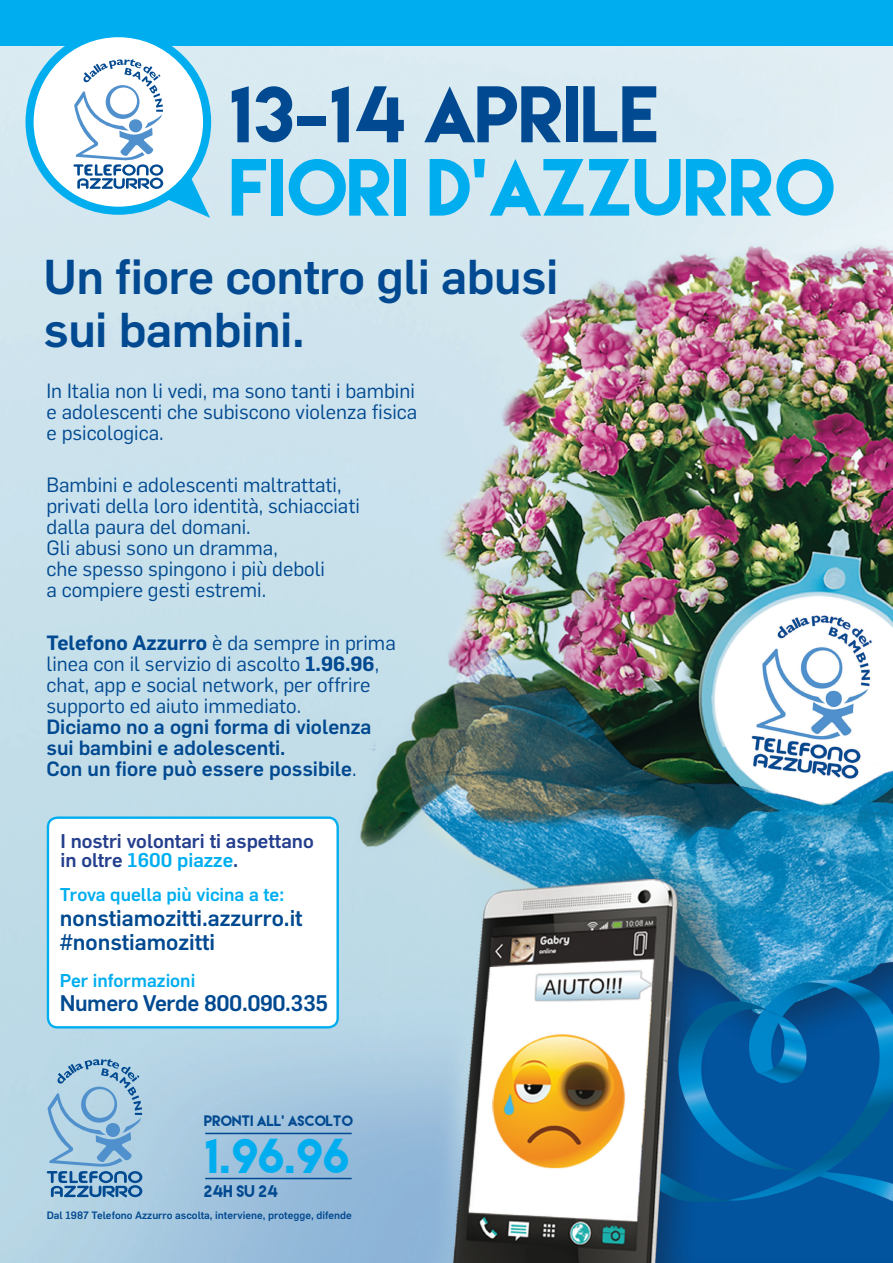
<style>
.page{position:relative;width:893px;height:1263px;background:#fff}
.page>*{position:absolute;margin:0;border:0;box-sizing:border-box;transform-origin:0 0}
.t1{font:72px "Lemon Milk";color:#00aeef}
.t2{font:71.1px "Lemon Milk";color:#014990}
.t3{font:500 48px "Flama";letter-spacing:-.01em;color:#014990}
.t4{font:43.5px "Lemon Milk";color:#00aeef}
.t5{font:500 22.2px "Flama";color:#014990}
.t6{font:500 22.2px "Flama";letter-spacing:-.02em;color:#014990}
.t7{font:20.25px "Flama";color:#014990}
.t8{font:500 20.25px "Flama";color:#014990}
.t9{font:500 19.5px "Flama";color:#253f8e}
.t10{font:500 19.5px "Flama";color:#00aeef}
.t11{font:500 18.15px "Flama";color:#00aeef}
.t12{font:15px "Lemon Milk";color:#014990}
.t13{font:13.5px "Lemon Milk";color:#014990}
.t14{font:500 10.5px "Flama";color:#014990}
.s1{font-weight:600}
.s2{font-weight:400}
.s3{color:#253f8e}
</style>
<div class="page">
<img style="left:0;top:45px;width:893px;height:1218px">
<div style="left:0;top:0;width:893px;height:45px;background:#00aeef"></div>
<div style="left:30px;top:33px;width:177px;height:178px;background:#fff;border-radius:50%"></div>
<div style="left:26px;top:29px;width:185px;height:186px;border:8px solid #00aeef;border-radius:50%"></div>
<svg style="left:73px;top:59px;width:137px;height:159px"></svg>
<svg style="left:46px;top:1059px;width:96px;height:139px;background:#91b9d6"></svg>
<hr style="left:205px;top:1133px;width:147px;height:1px;background:#014990">
<hr style="left:205px;top:1178px;width:147px;height:1px;background:#014990">
<div style="left:48px;top:818px;width:290px;height:209px;background:#fff;border-radius:9px"></div>
<div style="left:47px;top:816px;width:292px;height:212px;border:2px solid #00aeef;border-radius:9px"></div>
<p class="t2" style="left:232px;top:78px;width:431px">13-14 APRILE</p>
<p class="t1" style="left:232px;top:150px;width:607px">FIORI D'AZZURRO</p>
<p class="t3" style="left:44px;top:243px;width:516px">Un fiore contro gli abusi</p>
<p class="t3" style="left:44px;top:295px;width:263px">sui bambini.</p>
<p class="t7" style="left:46px;top:377px;width:370px">In Italia non li vedi, ma sono tanti i bambini</p>
<p class="t7" style="left:46px;top:398px;width:372px">e adolescenti che subiscono violenza fisica</p>
<p class="t7" style="left:46px;top:419px;width:119px">e psicologica.</p>
<p class="t7" style="left:46px;top:471px;width:297px">Bambini e adolescenti maltrattati,</p>
<p class="t7" style="left:46px;top:492px;width:315px">privati della loro identità, schiacciati</p>
<p class="t7" style="left:46px;top:513px;width:206px">dalla paura del domani.</p>
<p class="t7" style="left:46px;top:534px;width:233px">Gli abusi sono un dramma,</p>
<p class="t7" style="left:46px;top:555px;width:280px">che spesso spingono i più deboli</p>
<p class="t7" style="left:46px;top:576px;width:221px">a compiere gesti estremi.</p>
<p class="t7" style="left:46px;top:629px;width:351px"><span class="s1">Telefono Azzurro</span> è da sempre in prima</p>
<p class="t7" style="left:46px;top:650px;width:334px">linea con il servizio di ascolto <span class="s1">1.96.96</span>,</p>
<p class="t7" style="left:46px;top:671px;width:326px">chat, app e social network, per offrire</p>
<p class="t7" style="left:46px;top:692px;width:256px">supporto ed aiuto immediato.</p>
<p class="t8" style="left:46px;top:712px;width:327px">Diciamo no a ogni forma di violenza</p>
<p class="t8" style="left:46px;top:733px;width:240px">sui bambini e adolescenti.</p>
<p class="t8" style="left:46px;top:754px;width:312px">Con un fiore può essere possibile<span class="s2">.</span></p>
<p class="t9" style="left:60px;top:827px;width:255px">I nostri volontari ti aspettano</p>
<p class="t10" style="left:60px;top:846px;width:179px"><span class="s3">in oltre</span> 1600 piazze<span class="s3">.</span></p>
<p class="t11" style="left:60px;top:882px;width:226px">Trova quella più vicina a te:</p>
<p class="t5" style="left:60px;top:902px;width:244px">nonstiamozitti.azzurro.it</p>
<p class="t5" style="left:60px;top:926px;width:157px">#nonstiamozitti</p>
<p class="t11" style="left:60px;top:967px;width:137px">Per informazioni</p>
<p class="t6" style="left:60px;top:987px;width:270px">Numero Verde 800.090.335</p>
<p class="t13" style="left:205px;top:1114px;width:150px">PRONTI ALL’ ASCOLTO</p>
<p class="t4" style="left:206px;top:1134px;width:146px">1.96.96</p>
<p class="t12" style="left:205px;top:1183px;width:75px">24H SU 24</p>
<p class="t14" style="left:47px;top:1207px;width:307px">Dal 1987 Telefono Azzurro ascolta, interviene, protegge, difende</p>
</div>
